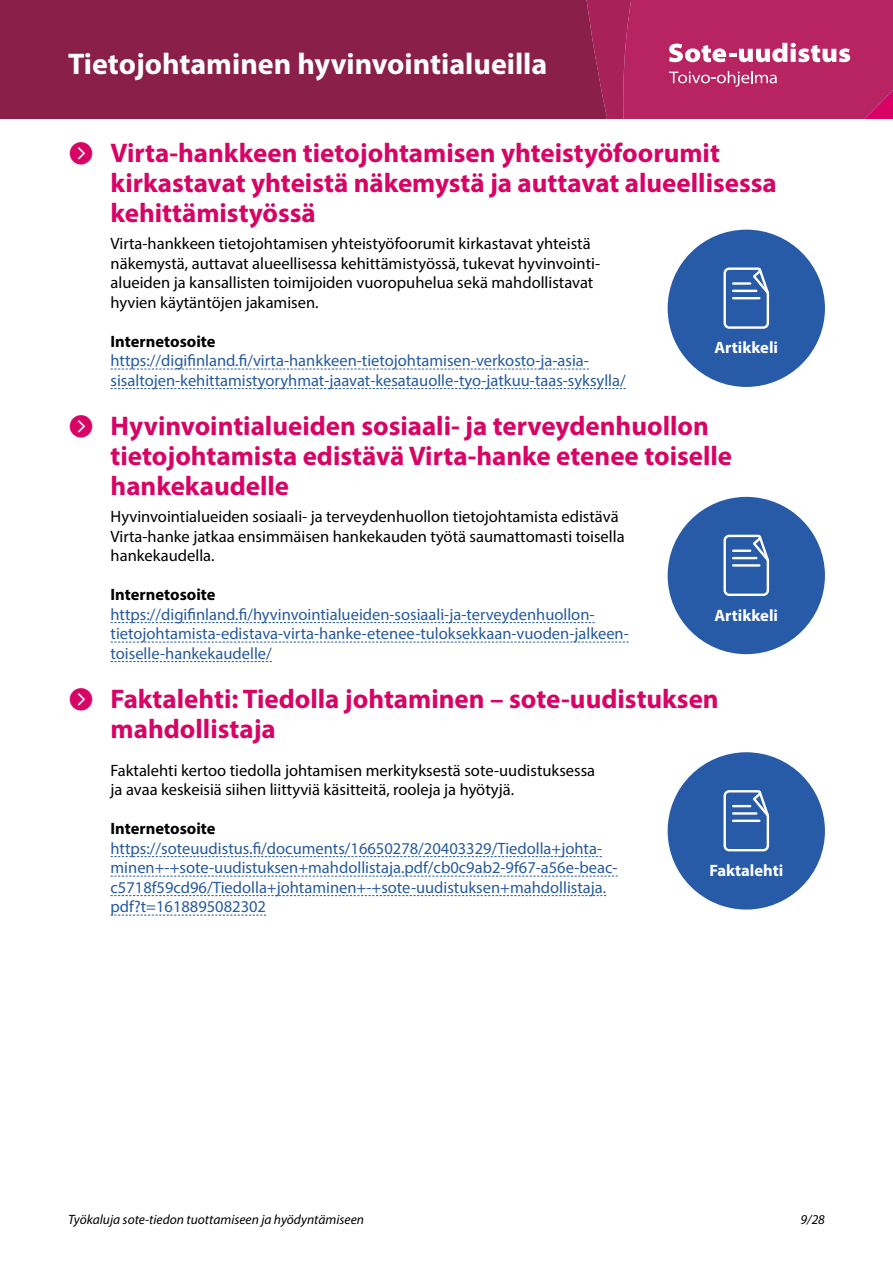
<style>
.page{position:relative;width:893px;height:1263px;background:#fff}
.page>*{position:absolute;margin:0;border:0;box-sizing:border-box;transform-origin:0 0}
.H1_Päätason_otsikko{font:700 30px "Myriad Pro";color:#fff}
.H1_Päätason_otsikko-2{font:700 27px/30px "Myriad Pro";color:#d70365}
.Leipäteksti{font:16.5px/19.5px "Myriad Pro";color:#275b9b}
.Leipäteksti-2{font:16.5px/19.5px "Myriad Pro";color:#000}
.H2_musta{font:700 16.5px "Myriad Pro";color:#000}
.t1{font:700 16.5px "Myriad Pro";color:#fff}
.t2{font:italic 13.5px "Myriad Pro";color:#000}
.s1{font-family:"THL";font-weight:400;font-size:30px}
</style>
<div class="page">
<div style="left:0;top:0;width:575px;height:118px;background:#8a1f4a"></div>
<svg style="left:575px;top:0;width:318px;height:118px;background:#b72f67"></svg>
<div style="left:668px;top:230px;width:157px;height:157px;background:#285ba7;border-radius:50%"></div>
<svg style="left:723px;top:267px;width:47px;height:62px"></svg>
<hr style="left:733px;top:282px;width:17px;height:3px;background:#fff">
<hr style="left:733px;top:290px;width:23px;height:2px;background:#fff">
<hr style="left:733px;top:297px;width:26px;height:2px;background:#fff">
<div style="left:668px;top:497px;width:157px;height:157px;background:#285ba7;border-radius:50%"></div>
<svg style="left:723px;top:534px;width:47px;height:62px"></svg>
<hr style="left:733px;top:549px;width:17px;height:3px;background:#fff">
<hr style="left:733px;top:557px;width:23px;height:2px;background:#fff">
<hr style="left:733px;top:564px;width:26px;height:3px;background:#fff">
<div style="left:668px;top:752px;width:157px;height:157px;background:#285ba7;border-radius:50%"></div>
<svg style="left:723px;top:790px;width:47px;height:62px"></svg>
<hr style="left:733px;top:812px;width:23px;height:3px;background:#fff">
<hr style="left:733px;top:820px;width:26px;height:2px;background:#fff">
<svg style="left:111px;top:369px;width:478px;height:1px"></svg>
<svg style="left:111px;top:388px;width:515px;height:1px"></svg>
<svg style="left:111px;top:622px;width:484px;height:1px"></svg>
<svg style="left:111px;top:642px;width:518px;height:1px"></svg>
<svg style="left:111px;top:661px;width:161px;height:1px"></svg>
<svg style="left:111px;top:856px;width:491px;height:1px"></svg>
<svg style="left:111px;top:876px;width:507px;height:1px"></svg>
<svg style="left:111px;top:895px;width:495px;height:1px"></svg>
<svg style="left:111px;top:915px;width:155px;height:1px"></svg>
<h1 class="H1_Päätason_otsikko" style="left:68px;top:44px;width:481px">Tietojohtaminen hyvinvointialueilla</h1>
<h2 class="H1_Päätason_otsikko-2" style="left:111px;top:137px;width:668px;text-indent:-43px"><span class="s1">A</span> Virta-hankkeen tietojohtamisen yhteistyöfoorumit kirkastavat yhteistä näkemystä ja auttavat alueellisessa kehittämistyössä</h2>
<p class="Leipäteksti-2" style="left:111px;top:233px;width:491px">Virta-hankkeen tietojohtamisen yhteistyöfoorumit kirkastavat yhteistä näkemystä, auttavat alueellisessa kehittämistyössä, tukevat hyvinvointi&shy;alueiden ja kansallisten toimijoiden vuoropuhelua sekä mahdollistavat hyvien käytäntöjen jakamisen.</p>
<p class="H2_musta" style="left:111px;top:330px;width:107px">Internetosoite</p>
<p class="Leipäteksti" style="left:111px;top:350px;width:517px">https://digifinland.fi/virta-hankkeen-tietojohtamisen-verkosto-ja-asia&shy;sisaltojen-kehittamistyoryhmat-jaavat-kesatauolle-tyo-jatkuu-taas-syksylla/</p>
<h2 class="H1_Päätason_otsikko-2" style="left:111px;top:410px;width:623px;text-indent:-43px"><span class="s1">A</span> Hyvinvointialueiden sosiaali- ja terveydenhuollon tietojohtamista edistävä Virta-hanke etenee toiselle hankekaudelle</h2>
<p class="Leipäteksti-2" style="left:111px;top:506px;width:516px">Hyvinvointialueiden sosiaali- ja terveydenhuollon tietojohtamista edistävä<br>Virta-hanke jatkaa ensimmäisen hankekauden työtä saumattomasti toisella hankekaudella.</p>
<p class="H2_musta" style="left:111px;top:584px;width:107px">Internetosoite</p>
<p class="Leipäteksti" style="left:111px;top:604px;width:520px">https://digifinland.fi/hyvinvointialueiden-sosiaali-ja-terveydenhuollon&shy;tietojohtamista-edistava-virta-hanke-etenee-tuloksekkaan-vuoden-jalkeen&shy;toiselle-hankekaudelle/</p>
<h2 class="H1_Päätason_otsikko-2" style="left:111px;top:683px;width:610px;text-indent:-43px"><span class="s1">A</span> Faktalehti: Tiedolla johtaminen – sote-uudistuksen mahdollistaja</h2>
<p class="Leipäteksti-2" style="left:111px;top:760px;width:486px">Faktalehti kertoo tiedolla johtamisen merkityksestä sote-uudistuksessa ja avaa keskeisiä siihen liittyviä käsitteitä, rooleja ja hyötyjä.</p>
<p class="H2_musta" style="left:111px;top:818px;width:107px">Internetosoite</p>
<p class="Leipäteksti" style="left:111px;top:838px;width:509px">https://soteuudistus.fi/documents/16650278/20403329/Tiedolla+johta&shy;minen+-+sote-uudistuksen+mahdollistaja.pdf/cb0c9ab2-9f67-a56e-beac&shy;c5718f59cd96/Tiedolla+johtaminen+-+sote-uudistuksen+mahdollistaja. pdf?t=1618895082302</p>
<p class="t1" style="left:714px;top:337px;width:65px">Artikkeli</p>
<p class="t1" style="left:714px;top:604px;width:65px">Artikkeli</p>
<p class="t1" style="left:709px;top:859px;width:75px">Faktalehti</p>
<p class="t2" style="left:68px;top:1211px;width:297px">Työkaluja sote-tiedon tuottamiseen ja hyödyntämiseen</p>
<p class="t2" style="left:801px;top:1211px;width:26px">9/28</p>
</div>
